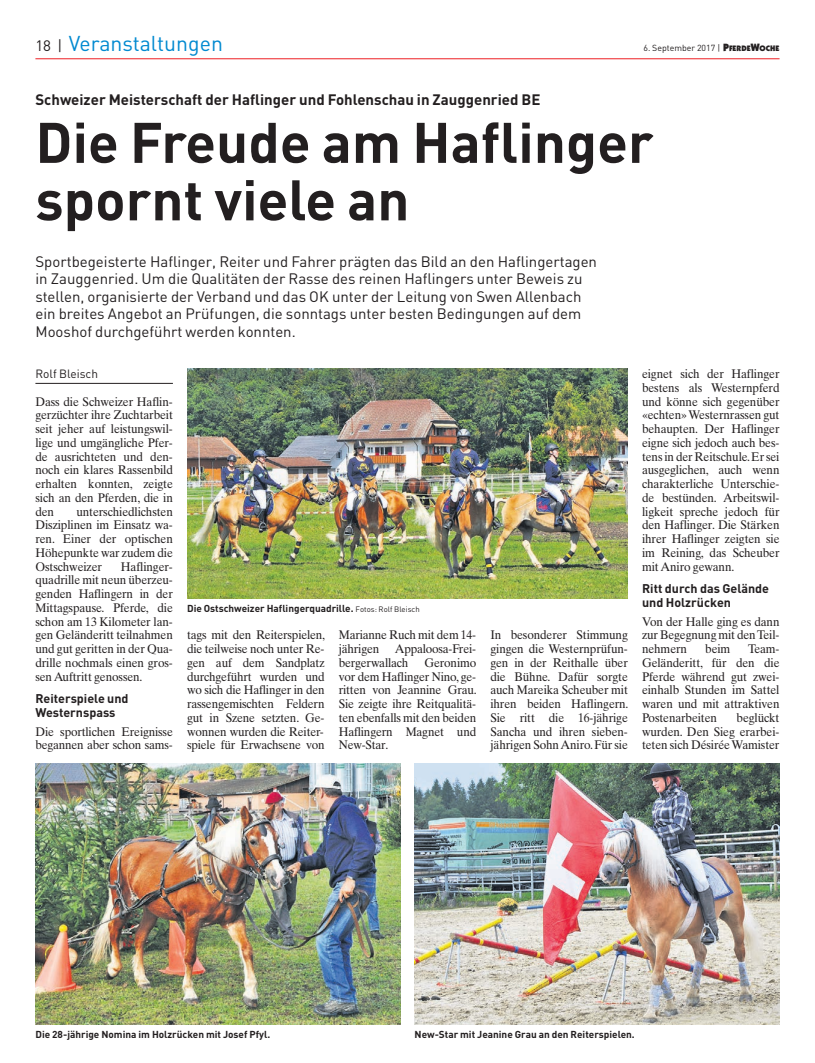
<style>
.page{position:relative;width:815px;height:1063px;background:#fff}
.page>*{position:absolute;margin:0;border:0;box-sizing:border-box;transform-origin:0 0}
.t1{font:700 56.25px/57.5px "DIN";color:#231f20}
.t2{font:21.25px "DIN";color:#0089d0}
.t3{font:15px/17.5px "DIN";color:#231f20}
.t4{font:700 15px "DIN";color:#231f20}
.t5{font:12.5px/13.8px "Times Ten";letter-spacing:-.01em;color:#231f20;text-align:justify;scale:.94 1}
.t6{font:700 12.5px/13.8px "DIN";color:#231f20}
.t7{font:11.88px "DIN";color:#231f20}
.t8{font:700 10px "DIN";color:#231f20}
.t9{font:8.75px "DIN";color:#231f20}
.s1{font-size:15px;color:#231f20}
.s2{font-family:"Itc Kabel";font-weight:900;font-size:10.62px}
.s3{font-family:"Itc Kabel";font-weight:900;font-size:8px}
.s4{font-weight:400;font-size:7.75px}
</style>
<div class="page">
<hr style="left:35px;top:58px;width:745px;height:1px;background:#ee1d23">
<hr style="left:35px;top:383px;width:138px;height:1px;background:#231f20">
<img style="left:415px;top:763px;width:365px;height:261px">
<img style="left:35px;top:763px;width:365px;height:261px">
<img style="left:187px;top:369px;width:441px;height:229px">
<h2 class="t2" style="left:35px;top:30px;width:189px"><span class="s1">18 |</span> Veranstaltungen</h2>
<p class="t9" style="left:644px;top:43px;width:138px">6. September 2017 | <span class="s2">P</span><span class="s3">FERDE</span><span class="s2">W</span><span class="s3">OCHE</span></p>
<p class="t4" style="left:35px;top:90px;width:506px">Schweizer Meisterschaft der Haflinger und Fohlenschau in Zauggenried BE</p>
<h1 class="t1" style="left:35px;top:111px;width:620px">Die Freude am Haflinger spornt viele an</h1>
<p class="t3" style="left:35px;top:252px;width:563px">Sportbegeisterte Haflinger, Reiter und Fahrer prägten das Bild an den Haflingertagen in Zauggenried. Um die Qualitäten der Rasse des reinen Haflingers unter Beweis zu stellen, organisierte der Verband und das OK unter der Leitung von Swen Allenbach ein breites Angebot an Prüfungen, die sonntags unter besten Bedingungen auf dem Mooshof durchgeführt werden konnten.</p>
<p class="t7" style="left:35px;top:366px;width:64px">Rolf Bleisch</p>
<p class="t5" style="left:35px;top:394px;width:148px">Dass die Schweizer Haflin&shy;gerzüchter ihre Zuchtarbeit seit jeher auf leistungswil&shy;lige und umgängliche Pfer - de ausrichteten und den&shy;noch ein klares Rassenbild erhalten konnten, zeigte sich an den Pferden, die in den</p>
<p class="t5" style="left:35px;top:504px;width:148px;text-indent:41px">unterschiedlichsten Disziplinen im Einsatz wa&shy;ren. Einer der optischen Höhepunkte war zudem die Ostschweizer</p>
<p class="t5" style="left:35px;top:559px;width:148px;text-indent:86px">Haflinger&shy;quadrille mit neun überzeu&shy;genden Haflingern in der Mittagspause. Pferde, die schon am 13 Kilometer lan&shy;gen Ge länderitt teilnahmen und gut geritten in der Qua&shy;drille nochmals einen gros&shy;sen Auftritt genossen.</p>
<p class="t6" style="left:35px;top:691px;width:95px">Reiterspiele und<br>Westernspass</p>
<p class="t5" style="left:35px;top:724px;width:148px">Die sportlichen Ereignisse begannen aber schon sams-</p>
<p class="t8" style="left:187px;top:602px;width:234px">Die Ostschweizer Haflingerquadrille. <span class="s4">Fotos: Rolf Bleisch</span></p>
<p class="t5" style="left:187px;top:628px;width:148px">tags mit den Reiterspielen, die teilweise noch unter Re&shy;gen auf dem Sandplatz durchgeführt wurden und wo sich die Haflinger in den rassengemischten Feldern gut in Szene setzten. Ge&shy;wonnen wurden die Reiter&shy;spiele für Erwachsene von</p>
<p class="t5" style="left:339px;top:628px;width:148px">Marianne Ruch mit dem 14- jährigen Appaloosa-Frei&shy;bergerwallach</p>
<p class="t5" style="left:339px;top:656px;width:148px;text-indent:86px">Geronimo vor dem Haflinger Nino, ge&shy;ritten von Jeannine Grau.<br>Sie zeigte ihre Reitqualitä&shy;ten ebenfalls mit den beiden Hafling ern Magnet und New-Star.</p>
<p class="t5" style="left:490px;top:628px;width:148px">In besonderer Stimmung gingen die Westernprüfun&shy;gen in der Reithalle über die Bühne. Dafür sorgte auch Mareika Scheuber mit ihren beiden Haflingern.<br>Sie ritt die 16-jährige Sancha und ihren sieben&shy;jährigen Sohn Aniro. Für sie</p>
<p class="t5" style="left:642px;top:367px;width:148px">eignet sich der Haflinger bestens als Westernpferd und könne sich gegenüber «echten» Wes ternrassen gut behaupten. Der Haflinger eigne sich jedoch auch bes - tens in der Reitschule. Er sei ausgeglichen, auch wenn charakterliche Unterschie - de bestünden. Arbeitswil&shy;ligkeit spreche jedoch für den Haflinger. Die Stärken ihrer Haflinger zeigten sie im Reining, das Scheuber mit Aniro gewann.</p>
<p class="t6" style="left:642px;top:581px;width:129px">Ritt durch das Gelände und Holzrücken</p>
<p class="t5" style="left:642px;top:614px;width:148px">Von der Halle ging es dann zur Begegnung mit den Teil&shy;nehmern</p>
<p class="t5" style="left:705px;top:642px;width:28px">beim</p>
<p class="t5" style="left:642px;top:642px;width:148px;text-indent:106px">Team-Geländeritt, für den die Pferde während gut zwei&shy;einhalb Stunden im Sattel waren und mit attraktiven Postenarbeiten</p>
<p class="t5" style="left:642px;top:711px;width:148px;text-indent:95px">beglückt wurden. Den Sieg erarbei&shy;teten sich Désirée Wamis ter</p>
<p class="t8" style="left:35px;top:1028px;width:236px">Die 28-jährige Nomina im Holzrücken mit Josef Pfyl.</p>
<p class="t8" style="left:415px;top:1028px;width:222px">New-Star mit Jeanine Grau an den Reiterspielen.</p>
</div>
